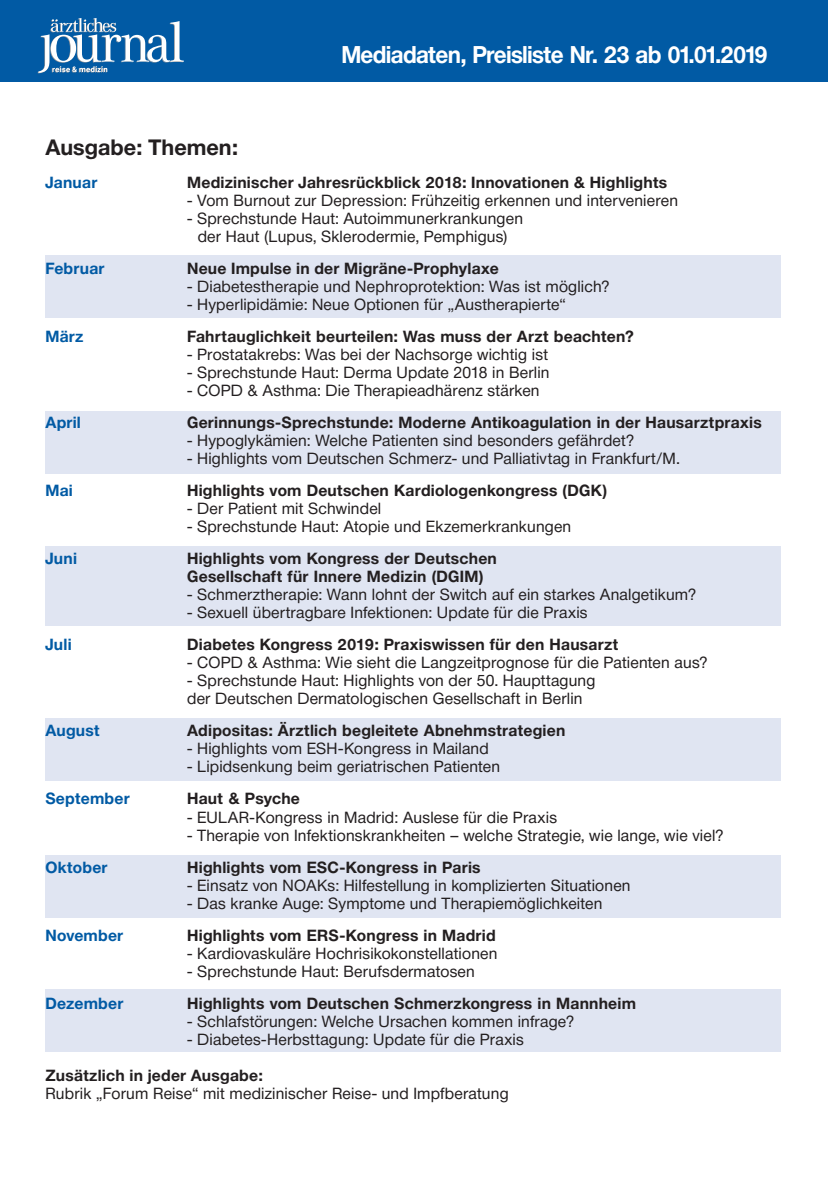
<style>
.page{position:relative;width:828px;height:1191px;background:#fff}
.page>*{position:absolute;margin:0;border:0;box-sizing:border-box;transform-origin:0 0}
.t1{font:700 24px "Neue Helveticacg";letter-spacing:-.03em;color:#fff;scale:.95 1}
.t2{font:700 22px "Neue Helveticacg";color:#231f20}
.t3{font:16px/18px "Neue Helveticacg";letter-spacing:.015em;color:#231f20;text-align:center}
.t4{font:700 16px/18px "Neue Helveticacg";letter-spacing:.015em;color:#231f20}
.t5{font:700 16px "Neue Helveticacg";letter-spacing:.015em;color:#015aa4}
</style>
<div class="page">
<div style="left:0;top:0;width:828px;height:81px;background:#015aa4"></div>
<svg style="left:38px;top:18px;width:146px;height:55px"></svg>
<div style="left:45px;top:256px;width:736px;height:62px;background:#e0e5f2"></div>
<div style="left:45px;top:411px;width:736px;height:62px;background:#e0e5f2"></div>
<div style="left:45px;top:546px;width:736px;height:79px;background:#e0e5f2"></div>
<div style="left:45px;top:718px;width:736px;height:62px;background:#e0e5f2"></div>
<div style="left:45px;top:855px;width:736px;height:62px;background:#e0e5f2"></div>
<div style="left:45px;top:989px;width:736px;height:62px;background:#e0e5f2"></div>
<h1 class="t1" style="left:341px;top:39px;width:450px">Mediadaten, Preisliste Nr. 23 ab 01.01.2019</h1>
<h2 class="t2" style="left:45px;top:133px;width:194px">Ausgabe: Themen:</h2>
<p class="t5" style="left:45px;top:172px;width:54px">Januar</p>
<p class="t4" style="left:187px;top:174px;width:482px">Medizinischer Jahresrückblick 2018: Innovationen &amp; Highlights</p>
<p class="t3" style="left:187px;top:192px;width:492px">- Vom Burnout zur Depression: Frühzeitig erkennen und intervenieren</p>
<p class="t3" style="left:187px;top:210px;width:337px">- Sprechstunde Haut: Autoimmunerkrankungen der Haut (Lupus, Sklerodermie, Pemphigus)</p>
<p class="t5" style="left:45px;top:258px;width:61px">Februar</p>
<p class="t4" style="left:187px;top:260px;width:313px">Neue Impulse in der Migräne-Prophylaxe</p>
<p class="t3" style="left:187px;top:278px;width:424px">- Diabetestherapie und Nephroprotektion: Was ist möglich?</p>
<p class="t3" style="left:187px;top:296px;width:380px">- Hyperlipidämie: Neue Optionen für „Austherapierte“</p>
<p class="t5" style="left:45px;top:326px;width:40px">März</p>
<p class="t4" style="left:187px;top:328px;width:448px">Fahrtauglichkeit beurteilen: Was muss der Arzt beachten?</p>
<p class="t3" style="left:187px;top:346px;width:362px">- Prostatakrebs: Was bei der Nachsorge wichtig ist</p>
<p class="t3" style="left:187px;top:364px;width:364px">- Sprechstunde Haut: Derma Update 2018 in Berlin</p>
<p class="t3" style="left:187px;top:382px;width:354px">- COPD &amp; Asthma: Die Therapieadhärenz stärken</p>
<p class="t5" style="left:45px;top:412px;width:37px">April</p>
<p class="t4" style="left:187px;top:414px;width:576px">Gerinnungs-Sprechstunde: Moderne Antikoagulation in der Hausarztpraxis</p>
<p class="t3" style="left:187px;top:432px;width:448px">- Hypoglykämien: Welche Patienten sind besonders gefährdet?</p>
<p class="t3" style="left:187px;top:450px;width:494px">- Highlights vom Deutschen Schmerz- und Palliativtag in Frankfurt/M.</p>
<p class="t5" style="left:45px;top:480px;width:29px">Mai</p>
<p class="t4" style="left:187px;top:482px;width:421px">Highlights vom Deutschen Kardiologenkongress (DGK)</p>
<p class="t3" style="left:187px;top:500px;width:196px">- Der Patient mit Schwindel</p>
<p class="t3" style="left:187px;top:518px;width:386px">- Sprechstunde Haut: Atopie und Ekzemerkrankungen</p>
<p class="t5" style="left:45px;top:548px;width:33px">Juni</p>
<p class="t4" style="left:187px;top:550px;width:311px">Highlights vom Kongress der Deutschen<br>Gesellschaft für Innere Medizin (DGIM)</p>
<p class="t3" style="left:187px;top:586px;width:510px">- Schmerztherapie: Wann lohnt der Switch auf ein starkes Analgetikum?</p>
<p class="t3" style="left:187px;top:604px;width:402px">- Sexuell übertragbare Infektionen: Update für die Praxis</p>
<p class="t5" style="left:45px;top:634px;width:28px">Juli</p>
<p class="t4" style="left:187px;top:636px;width:433px">Diabetes Kongress 2019: Praxiswissen für den Hausarzt</p>
<p class="t3" style="left:187px;top:654px;width:522px">- COPD &amp; Asthma: Wie sieht die Langzeitprognose für die Patienten aus?</p>
<p class="t3" style="left:187px;top:672px;width:410px;text-align:left">- Sprechstunde Haut: Highlights von der 50. Haupttagung der Deutschen Dermatologischen Gesellschaft in Berlin</p>
<p class="t5" style="left:45px;top:720px;width:56px">August</p>
<p class="t4" style="left:187px;top:722px;width:380px">Adipositas: Ärztlich begleitete Abnehmstrategien</p>
<p class="t3" style="left:187px;top:740px;width:303px">- Highlights vom ESH-Kongress in Mailand</p>
<p class="t3" style="left:187px;top:758px;width:314px">- Lipidsenkung beim geriatrischen Patienten</p>
<p class="t5" style="left:45px;top:788px;width:86px">September</p>
<p class="t4" style="left:187px;top:790px;width:114px">Haut &amp; Psyche</p>
<p class="t3" style="left:187px;top:808px;width:371px">- EULAR-Kongress in Madrid: Auslese für die Praxis</p>
<p class="t3" style="left:187px;top:826px;width:538px">- Therapie von Infektionskrankheiten – welche Strategie, wie lange, wie viel?</p>
<p class="t5" style="left:45px;top:856px;width:64px">Oktober</p>
<p class="t4" style="left:187px;top:858px;width:295px">Highlights vom ESC-Kongress in Paris</p>
<p class="t3" style="left:187px;top:876px;width:445px">- Einsatz von NOAKs: Hilfestellung in komplizierten Situationen</p>
<p class="t3" style="left:187px;top:894px;width:417px">- Das kranke Auge: Symptome und Therapiemöglichkeiten</p>
<p class="t5" style="left:45px;top:924px;width:79px">November</p>
<p class="t4" style="left:187px;top:926px;width:310px">Highlights vom ERS-Kongress in Madrid</p>
<p class="t3" style="left:187px;top:944px;width:312px">- Kardiovaskuläre Hochrisikokonstellationen</p>
<p class="t3" style="left:187px;top:962px;width:289px">- Sprechstunde Haut: Berufsdermatosen</p>
<p class="t5" style="left:45px;top:992px;width:79px">Dezember</p>
<p class="t4" style="left:187px;top:994px;width:450px">Highlights vom Deutschen Schmerzkongress in Mannheim</p>
<p class="t3" style="left:187px;top:1012px;width:388px">- Schlafstörungen: Welche Ursachen kommen infrage?</p>
<p class="t3" style="left:187px;top:1030px;width:338px">- Diabetes-Herbsttagung: Update für die Praxis</p>
<p class="t4" style="left:45px;top:1066px;width:219px">Zusätzlich in jeder Ausgabe:</p>
<p class="t3" style="left:45px;top:1084px;width:465px">Rubrik „Forum Reise“ mit medizinischer Reise- und Impfberatung</p>
</div>
